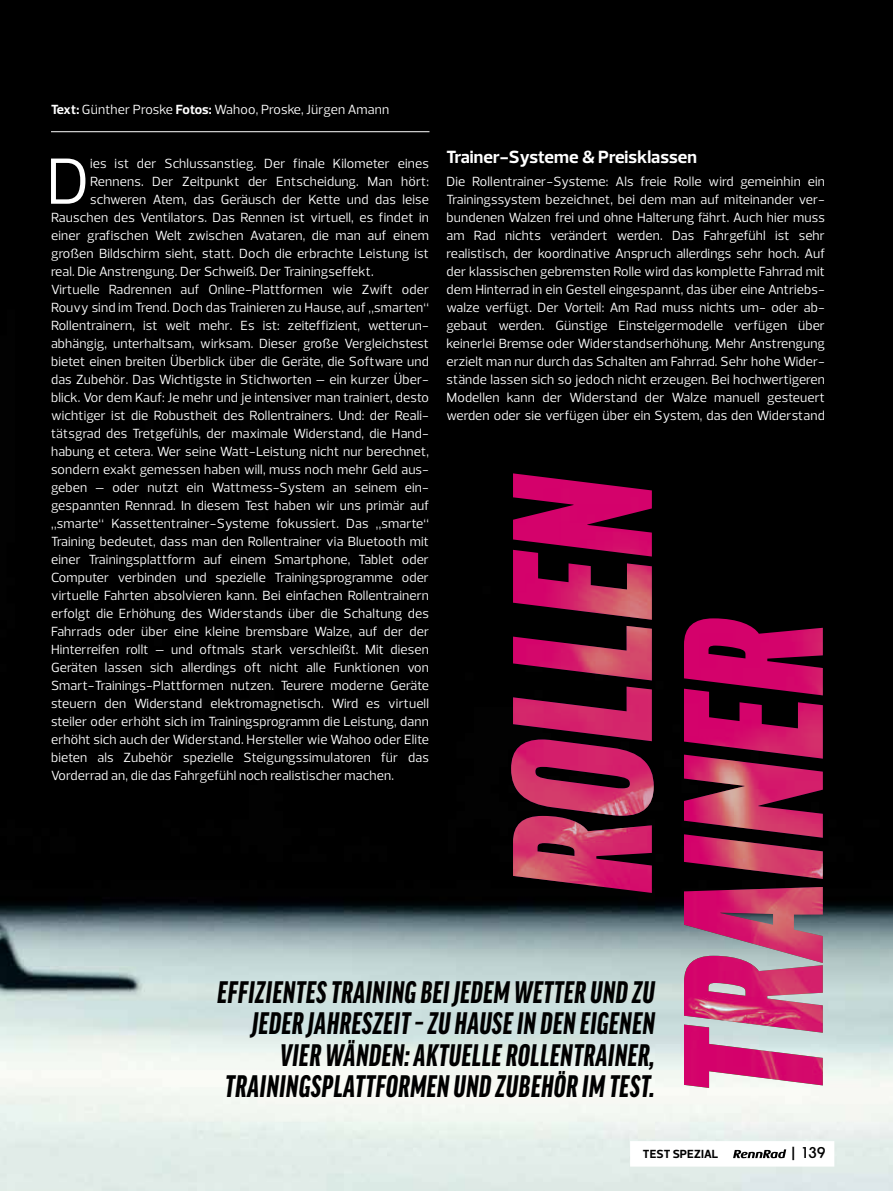
<style>
.page{position:relative;width:893px;height:1191px;background:#fff}
.page>*{position:absolute;margin:0;border:0;box-sizing:border-box;transform-origin:0 0}
.t1{font:66.45px "Prelo";color:#fff}
.t2{font:italic 900 extra-condensed 30px/31.5px "Good Pro";letter-spacing:.02em;color:#000;text-align:right}
.t3{font:700 18px "Prelo";letter-spacing:.005em;color:#fff}
.t4{font:700 18px "Aramis";color:#000}
.t5{font:700 15px "Aramis";color:#000}
.t6{font:13.5px/18px "Prelo";letter-spacing:.01em;color:#fff;text-align:justify}
.t7{font:700 12px "Prelo";color:#000}
.s1{font-weight:700}
</style>
<div class="page">
<img style="left:0;top:0;width:893px;height:1191px">
<hr style="left:51px;top:131px;width:378px;height:1px;background:#fff">
<svg style="left:684px;top:618px;width:139px;height:470px;background:#a63163"></svg>
<svg style="left:511px;top:473px;width:143px;height:420px;background:#831843"></svg>
<div style="left:630px;top:1141px;width:204px;height:25px;background:#fff"></div>
<svg style="left:733px;top:1149px;width:54px;height:9px"></svg>
<p class="t6" style="left:51px;top:100px;width:340px"><span class="s1">Text:</span> Günther Proske <span class="s1">Fotos:</span> Wahoo, Proske, Jürgen Amann</p>
<h1 class="t1" style="left:46px;top:141px;width:45px">D</h1>
<p class="t6" style="left:90px;top:154px;width:340px">ies ist der Schlussanstieg. Der finale Kilometer eines</p>
<p class="t6" style="left:90px;top:172px;width:340px">Rennens. Der Zeitpunkt der Entscheidung. Man hört:</p>
<p class="t6" style="left:90px;top:190px;width:340px">schweren Atem, das Geräusch der Kette und das leise</p>
<p class="t6" style="left:51px;top:208px;width:379px">Rauschen des Ventilators. Das Rennen ist virtuell, es findet in</p>
<p class="t6" style="left:51px;top:226px;width:379px">einer grafischen Welt zwischen Avataren, die man auf einem</p>
<p class="t6" style="left:51px;top:244px;width:379px">großen Bildschirm sieht, statt. Doch die erbrachte Leistung ist</p>
<p class="t6" style="left:51px;top:262px;width:324px">real. Die Anstrengung. Der Schweiß. Der Trainingseffekt.</p>
<p class="t6" style="left:51px;top:280px;width:379px">Virtuelle Radrennen auf Online-Plattformen wie Zwift oder</p>
<p class="t6" style="left:51px;top:298px;width:379px">Rouvy sind im Trend. Doch das Trainieren zu Hause, auf „smarten“</p>
<p class="t6" style="left:51px;top:316px;width:379px">Rollentrainern, ist weit mehr. Es ist: zeiteffizient, wetterun-</p>
<p class="t6" style="left:51px;top:334px;width:379px">abhängig, unterhaltsam, wirksam. Dieser große Vergleichstest</p>
<p class="t6" style="left:51px;top:352px;width:379px">bietet einen breiten Überblick über die Geräte, die Software und</p>
<p class="t6" style="left:51px;top:370px;width:379px">das Zubehör. Das Wichtigste in Stichworten – ein kurzer Über-</p>
<p class="t6" style="left:51px;top:388px;width:379px">blick. Vor dem Kauf: Je mehr und je intensiver man trainiert, desto</p>
<p class="t6" style="left:51px;top:406px;width:379px">wichtiger ist die Robustheit des Rollentrainers. Und: der Reali-</p>
<p class="t6" style="left:51px;top:424px;width:379px">tätsgrad des Tretgefühls, der maximale Widerstand, die Hand-</p>
<p class="t6" style="left:51px;top:442px;width:379px">habung et cetera. Wer seine Watt-Leistung nicht nur berechnet,</p>
<p class="t6" style="left:51px;top:460px;width:379px">sondern exakt gemessen haben will, muss noch mehr Geld aus-</p>
<p class="t6" style="left:51px;top:478px;width:379px">geben – oder nutzt ein Wattmess-System an seinem ein-</p>
<p class="t6" style="left:51px;top:496px;width:379px">gespannten Rennrad. In diesem Test haben wir uns primär auf</p>
<p class="t6" style="left:51px;top:514px;width:379px">„smarte“ Kassettentrainer-Systeme fokussiert. Das „smarte“</p>
<p class="t6" style="left:51px;top:532px;width:379px">Training bedeutet, dass man den Rollentrainer via Bluetooth mit</p>
<p class="t6" style="left:51px;top:550px;width:379px">einer Trainingsplattform auf einem Smartphone, Tablet oder</p>
<p class="t6" style="left:51px;top:568px;width:379px">Computer verbinden und spezielle Trainingsprogramme oder</p>
<p class="t6" style="left:51px;top:586px;width:379px">virtuelle Fahrten absolvieren kann. Bei einfachen Rollentrainern</p>
<p class="t6" style="left:51px;top:604px;width:379px">erfolgt die Erhöhung des Widerstands über die Schaltung des</p>
<p class="t6" style="left:51px;top:622px;width:379px">Fahrrads oder über eine kleine bremsbare Walze, auf der der</p>
<p class="t6" style="left:51px;top:640px;width:379px">Hinterreifen rollt – und oftmals stark verschleißt. Mit diesen</p>
<p class="t6" style="left:51px;top:658px;width:379px">Geräten lassen sich allerdings oft nicht alle Funktionen von</p>
<p class="t6" style="left:51px;top:676px;width:379px">Smart-Trainings-Plattformen nutzen. Teurere moderne Geräte</p>
<p class="t6" style="left:51px;top:694px;width:379px">steuern den Widerstand elektromagnetisch. Wird es virtuell</p>
<p class="t6" style="left:51px;top:712px;width:379px">steiler oder erhöht sich im Trainingsprogramm die Leistung, dann</p>
<p class="t6" style="left:51px;top:730px;width:379px">erhöht sich auch der Widerstand. Hersteller wie Wahoo oder Elite</p>
<p class="t6" style="left:51px;top:748px;width:379px">bieten als Zubehör spezielle Steigungssimulatoren für das</p>
<p class="t6" style="left:51px;top:766px;width:345px">Vorderrad an, die das Fahrgefühl noch realistischer machen.</p>
<h3 class="t3" style="left:446px;top:146px;width:252px">Trainer-Systeme &amp; Preisklassen</h3>
<p class="t6" style="left:446px;top:172px;width:380px">Die Rollentrainer-Systeme: Als freie Rolle wird gemeinhin ein Trainingssystem bezeichnet, bei dem man auf miteinander ver&shy;bundenen Walzen frei und ohne Halterung fährt. Auch hier muss am Rad nichts verändert werden. Das Fahrgefühl ist sehr realistisch, der koordinative Anspruch allerdings sehr hoch. Auf der klassischen gebremsten Rolle wird das komplette Fahrrad mit dem Hinterrad in ein Gestell eingespannt, das über eine Antriebs&shy;walze verfügt. Der Vorteil: Am Rad muss nichts um- oder ab&shy;gebaut werden. Günstige Einsteigermodelle verfügen über keinerlei Bremse oder Widerstandserhöhung. Mehr Anstrengung erzielt man nur durch das Schalten am Fahrrad. Sehr hohe Wider&shy;stände lassen sich so jedoch nicht erzeugen. Bei hochwertigeren Modellen kann der Widerstand der Walze manuell gesteuert werden oder sie verfügen über ein System, das den Widerstand</p>
<h2 class="t2" style="left:218px;top:976px;width:439px">EFFIZIENTES TRAINING BEI JEDEM WETTER UND ZU JEDER JAHRESZEIT – ZU HAUSE IN DEN EIGENEN VIER WÄNDEN: AKTUELLE ROLLENTRAINER, TRAININGSPLATTFORMEN UND ZUBEHÖR IM TEST.</h2>
<h3 class="t4" style="left:794px;top:1138px;width:33px">| 85</h3>
<p class="t7" style="left:643px;top:1146px;width:15px">Test</p>
<p class="t7" style="left:673px;top:1146px;width:15px">Spezial</p>
<p class="t5" style="left:792px;top:1141px;width:35px">| 139</p>
</div>
